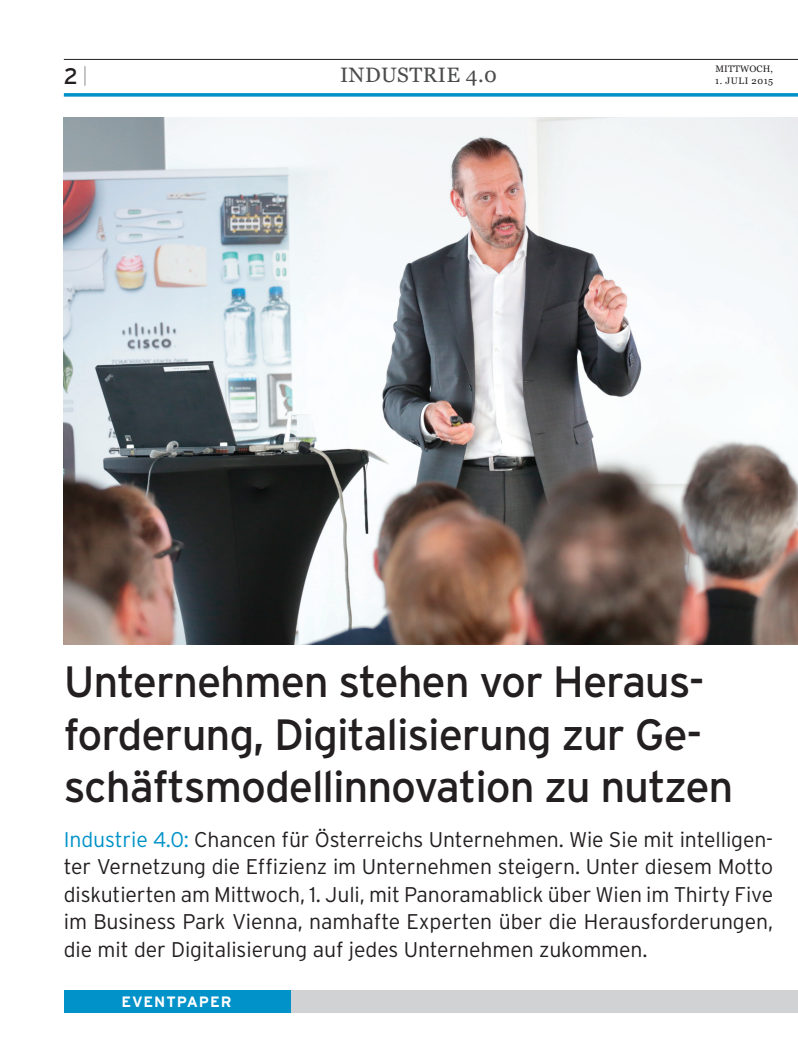
<style>
.page{position:relative;width:798px;height:1063px;background:#fff}
.page>*{position:absolute;margin:0;border:0;box-sizing:border-box;transform-origin:0 0}
.t1{font:43.75px/52.5px "Interstate";letter-spacing:-.025em;color:#231f20}
.t2{font:22.5px "Interstate";color:#231f20}
.t3{font:300 21.25px/27.5px "Interstate";letter-spacing:-.005em;color:#231f20;text-align:justify}
.t4{font:20.88px "Georgia";color:#4b4c4d}
.t5{font:700 15px "Interstate";letter-spacing:.06em;color:#fff}
.t6{font:9.38px "Georgia";letter-spacing:.02em;color:#231f20}
.s1{font-weight:300;font-size:19.75px}
.s2{color:#0092c8}
</style>
<div class="page">
<hr style="left:64px;top:59px;width:733px;height:1px;background:#231f20">
<svg style="left:64px;top:93px;width:733px;height:4px;background:#1d9ece"></svg>
<img style="left:64px;top:118px;width:733px;height:526px">
<div style="left:238px;top:991px;width:559px;height:22px;background:#d1d2d4"></div>
<div style="left:64px;top:991px;width:227px;height:22px;background:#0092c8"></div>
<p class="t6" style="left:715px;top:63px;width:59px">MITTWOCH,</p>
<p class="t2" style="left:64px;top:64px;width:24px">2 <span class="s1">|</span></p>
<p class="t6" style="left:714px;top:76px;width:59px">1. JULI 2015</p>
<p class="t4" style="left:340px;top:63px;width:55px">INDUSTRI</p>
<p class="t4" style="left:446px;top:63px;width:52px">E 4.0</p>
<h1 class="t1" style="left:64px;top:655px;width:671px">Unternehmen stehen vor Heraus&shy;forderung, Digitalisierung zur Ge&shy;schäftsmodellinnovation zu nutzen</h1>
<p class="t3" style="left:64px;top:826px;width:710px"><span class="s2">Industrie 4.0:</span> Chancen für Österreichs Unternehmen. Wie Sie mit intelligen&shy;ter Vernetzung die Effizienz im Unternehmen steigern. Unter diesem Motto diskutierten am Mittwoch, 1. Juli, mit Panoramablick über Wien im Thirty Five im Business Park Vienna, namhafte Experten über die Herausforderungen, die mit der Digitalisierung auf jedes Unternehmen zukommen.</p>
<p class="t5" style="left:121px;top:993px;width:111px">EVENTPAPER</p>
</div>
